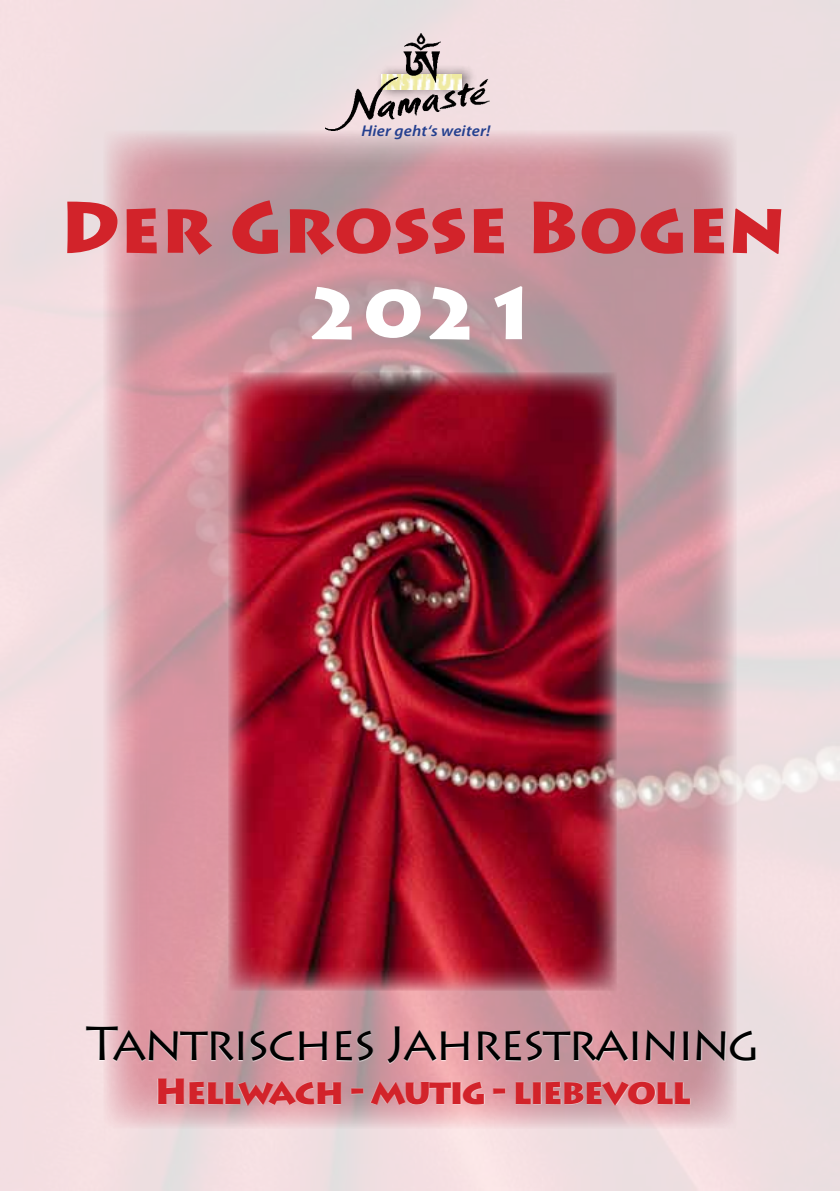
<style>
.page{position:relative;width:840px;height:1191px;background:#fff}
.page>*{position:absolute;margin:0;border:0;box-sizing:border-box;transform-origin:0 0}
.t1{font:900 72px "Lithos Pro";color:#d2232a}
.t2{font:900 72px "Lithos Pro";color:#fff}
.t3{font:48px "Lithos Pro";letter-spacing:-.05em;color:#000}
.t4{font:900 36px "Lithos Pro";letter-spacing:-.05em;color:#d2232a}
.t5{font:italic 600 15.6px "Myriad Pro";letter-spacing:.01em;color:#25408f;scale:1.08 1}
</style>
<div class="page">
<img style="left:103px;top:130px;width:633px;height:998px">
<img style="left:229px;top:372px;width:387px;height:618px">
<svg style="left:86px;top:1026px;width:669px;height:79px"></svg>
<div style="left:375px;top:64px;width:102px;height:36px;background:#000;opacity:.75"></div>
<img style="left:381px;top:75px;width:80px;height:1px">
<img style="left:325px;top:76px;width:164px;height:54px">
<img style="left:403px;top:33px;width:38px;height:50px">
<p class="t5" style="left:361px;top:121px;width:121px">Hier geht‘s weiter!</p>
<h1 class="t1" style="left:60px;top:183px;width:727px">Der Große Bogen</h1>
<h1 class="t2" style="left:305px;top:269px;width:237px">2021</h1>
<p class="t3" style="left:86px;top:1016px;width:674px">Tantrisches Jahrestraining</p>
<p class="t4" style="left:154px;top:1068px;width:537px">Hellwach - mutig - liebevoll</p>
</div>
